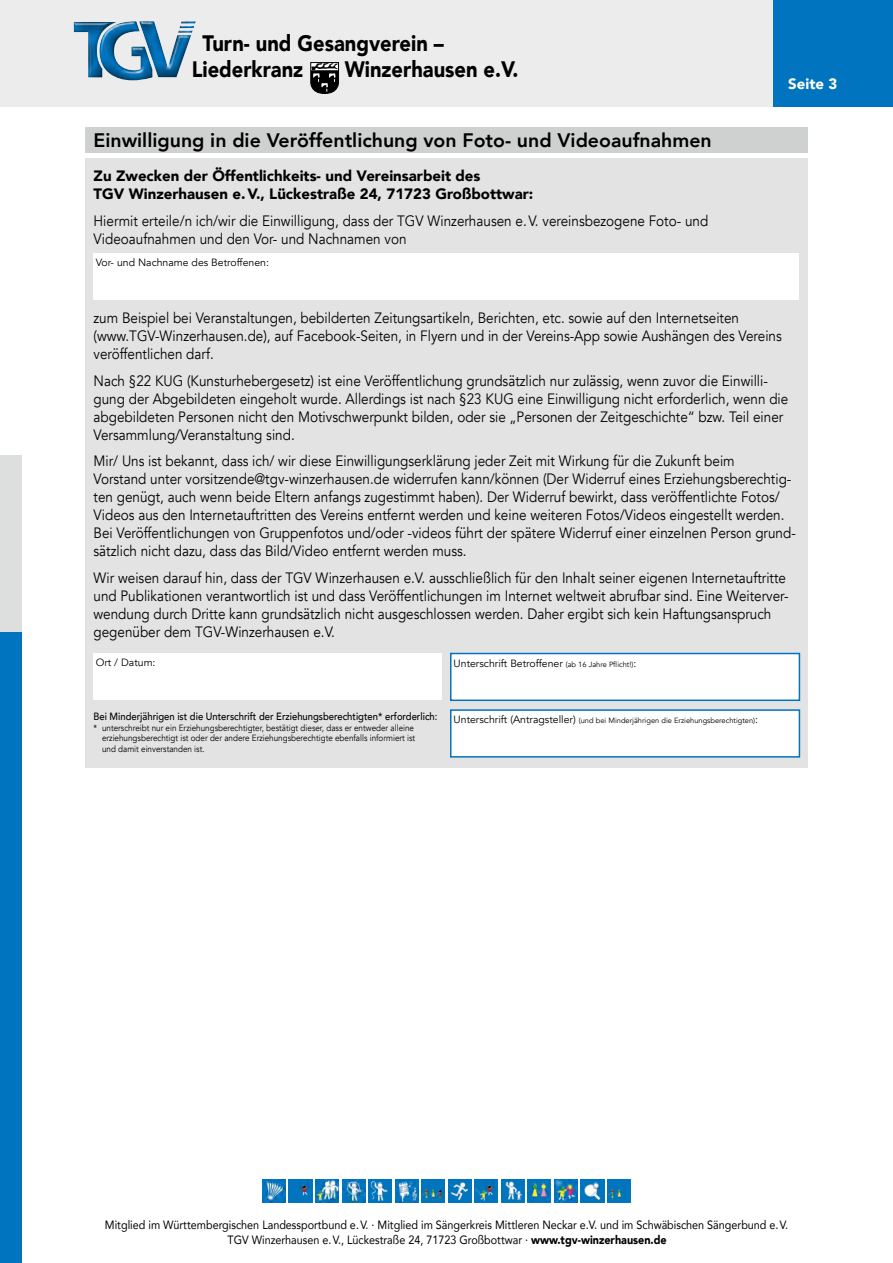
<style>
.page{position:relative;width:893px;height:1263px;background:#fff}
.page>*{position:absolute;margin:0;border:0;box-sizing:border-box;transform-origin:0 0}
.t1{font:900 22.35px/26.1px "Avenir";color:#000;scale:.9 1}
.t2{font:800 19.5px "Avenir";color:#000}
.t3{font:15px/18px "Avenir";color:#000;scale:.9 1}
.t4{font:900 15px/18px "Avenir";color:#000}
.t5{font:900 15px "Avenir";color:#fff}
.t6{font:12px "Avenir";color:#000;scale:.9 1}
.t7{font:10.5px "Avenir";color:#000}
.t8{font:500 10.5px "Avenir";color:#000;scale:.9 1}
.t9{font:9px/10.8px "Avenir";color:#000;scale:.9 1}
.t10{font:7.5px "Avenir";color:#000}
.s1{font-size:7.5px}
.s2{font-size:10.5px}
.s3{font-weight:900}
</style>
<div class="page">
<div style="left:0;top:0;width:893px;height:106px;background:#ececec"></div>
<div style="left:774px;top:0;width:119px;height:106px;background:#0074be"></div>
<div style="left:71px;top:20px;width:128px;height:63px;background:#000;opacity:.75"></div>
<svg style="left:310px;top:62px;width:29px;height:32px"></svg>
<div style="left:0;top:631px;width:21px;height:632px;background:#0074be"></div>
<div style="left:0;top:455px;width:21px;height:176px;background:#dddede"></div>
<div style="left:85px;top:158px;width:723px;height:609px;background:#e3e3e3"></div>
<div style="left:85px;top:128px;width:723px;height:25px;background:#cfd0d0"></div>
<div style="left:94px;top:253px;width:705px;height:47px;background:#fff"></div>
<div style="left:451px;top:653px;width:348px;height:47px;background:#fff"></div>
<div style="left:450px;top:653px;width:350px;height:48px;border:2px solid #0074be"></div>
<div style="left:94px;top:653px;width:348px;height:47px;background:#fff"></div>
<div style="left:451px;top:710px;width:348px;height:47px;background:#fff"></div>
<div style="left:450px;top:709px;width:350px;height:49px;border:2px solid #0074be"></div>
<img style="left:262px;top:1179px;width:24px;height:23px">
<img style="left:289px;top:1179px;width:23px;height:23px">
<img style="left:315px;top:1179px;width:24px;height:23px">
<img style="left:342px;top:1179px;width:23px;height:23px">
<img style="left:369px;top:1179px;width:23px;height:23px">
<img style="left:395px;top:1179px;width:23px;height:23px">
<img style="left:422px;top:1179px;width:23px;height:23px">
<img style="left:448px;top:1179px;width:23px;height:23px">
<img style="left:475px;top:1179px;width:23px;height:23px">
<img style="left:501px;top:1179px;width:23px;height:23px">
<img style="left:528px;top:1179px;width:23px;height:23px">
<img style="left:554px;top:1179px;width:23px;height:23px">
<img style="left:581px;top:1179px;width:23px;height:23px">
<img style="left:607px;top:1179px;width:24px;height:23px">
<p class="t1" style="left:192px;top:30px;width:282px;text-indent:11px">Turn- und Gesangverein –<br>Liederkranz</p>
<p class="t1" style="left:345px;top:56px;width:195px">Winzerhausen e.V.</p>
<p class="t2" style="left:94px;top:125px;width:620px">Einwilligung in die Veröffentlichung von Foto- und Videoaufnahmen</p>
<p class="t4" style="left:94px;top:167px;width:441px">Zu Zwecken der Öffentlichkeits- und Vereinsarbeit des<br>TGV Winzerhausen e.V., Lückestraße 24, 71723 Großbottwar:</p>
<p class="t3" style="left:94px;top:212px;width:684px">Hiermit erteile/n ich/wir die Einwilligung, dass der TGV Winzerhausen e.V. vereinsbezogene Foto- und<br>Videoaufnahmen und den Vor- und Nachnamen von</p>
<p class="t7" style="left:96px;top:256px;width:175px">Vor- und Nachname des Betroffenen:</p>
<p class="t5" style="left:788px;top:71px;width:51px">Seite 3</p>
<p class="t3" style="left:94px;top:309px;width:766px">zum Beispiel bei Veranstaltungen, bebilderten Zeitungsartikeln, Berichten, etc. sowie auf den Internetseiten (www.TGV-Winzerhausen.de), auf Facebook-Seiten, in Flyern und in der Vereins-App sowie Aushängen des Vereins veröffentlichen darf.</p>
<p class="t3" style="left:94px;top:372px;width:773px">Nach §22 KUG (Kunsturhebergesetz) ist eine Veröffentlichung grundsätzlich nur zulässig, wenn zuvor die Einwilli&shy;gung der Abgebildeten eingeholt wurde. Allerdings ist nach §23 KUG eine Einwilligung nicht erforderlich, wenn die abgebildeten Personen nicht den Motivschwerpunkt bilden, oder sie „Personen der Zeitgeschichte“ bzw. Teil einer Versammlung/Veranstaltung sind.</p>
<p class="t3" style="left:94px;top:452px;width:782px">Mir/ Uns ist bekannt, dass ich/ wir diese Einwilligungserklärung jeder Zeit mit Wirkung für die Zukunft beim<br>Vorstand unter vorsitzende@tgv-winzerhausen.de widerrufen kann/können (Der Widerruf eines Erziehungsberechtig&shy;ten genügt, auch wenn beide Eltern anfangs zugestimmt haben). Der Widerruf bewirkt, dass veröffentlichte Fotos/ Videos aus den Internetauftritten des Vereins entfernt werden und keine weiteren Fotos/Videos eingestellt werden.<br>Bei Veröffentlichungen von Gruppenfotos und/oder -videos führt der spätere Widerruf einer einzelnen Person grund&shy;sätzlich nicht dazu, dass das Bild/Video entfernt werden muss.</p>
<p class="t3" style="left:94px;top:569px;width:774px">Wir weisen darauf hin, dass der TGV Winzerhausen e.V. ausschließlich für den Inhalt seiner eigenen Internetauftritte und Publikationen verantwortlich ist und dass Veröffentlichungen im Internet weltweit abrufbar sind. Eine Weiterver&shy;wendung durch Dritte kann grundsätzlich nicht ausgeschlossen werden. Daher ergibt sich kein Haftungsanspruch gegenüber dem TGV-Winzerhausen e.V.</p>
<p class="t7" style="left:96px;top:656px;width:61px">Ort / Datum:</p>
<p class="t7" style="left:454px;top:657px;width:184px">Unterschrift Betroffener <span class="s1">(ab 16 Jahre Pflicht!)</span>:</p>
<p class="t8" style="left:94px;top:707px;width:384px">Bei Minderjährigen ist die Unterschrift der Erziehungsberechtigten* erforderlich:</p>
<p class="t9" style="left:102px;top:722px;width:350px;text-indent:-9px">* unterschreibt nur ein Erziehungsberechtigter, bestätigt dieser, dass er entweder alleine erziehungsberechtigt ist oder der andere Erziehungsberechtigte ebenfalls informiert ist und damit einverstanden ist.</p>
<p class="t10" style="left:454px;top:716px;width:306px"><span class="s2">Unterschrift (Antragsteller)</span> (und bei Minderjährigen die Erziehungsberechtigten)<span class="s2">:</span></p>
<p class="t6" style="left:105px;top:1215px;width:761px">Mitglied im Württembergischen Landessportbund e.V. · Mitglied im Sängerkreis Mittleren Neckar e.V. und im Schwäbischen Sängerbund e.V.</p>
<p class="t6" style="left:227px;top:1230px;width:490px">TGV Winzerhausen e.V., Lückestraße 24, 71723 Großbottwar · <span class="s3">www.tgv-winzerhausen.de</span></p>
</div>
